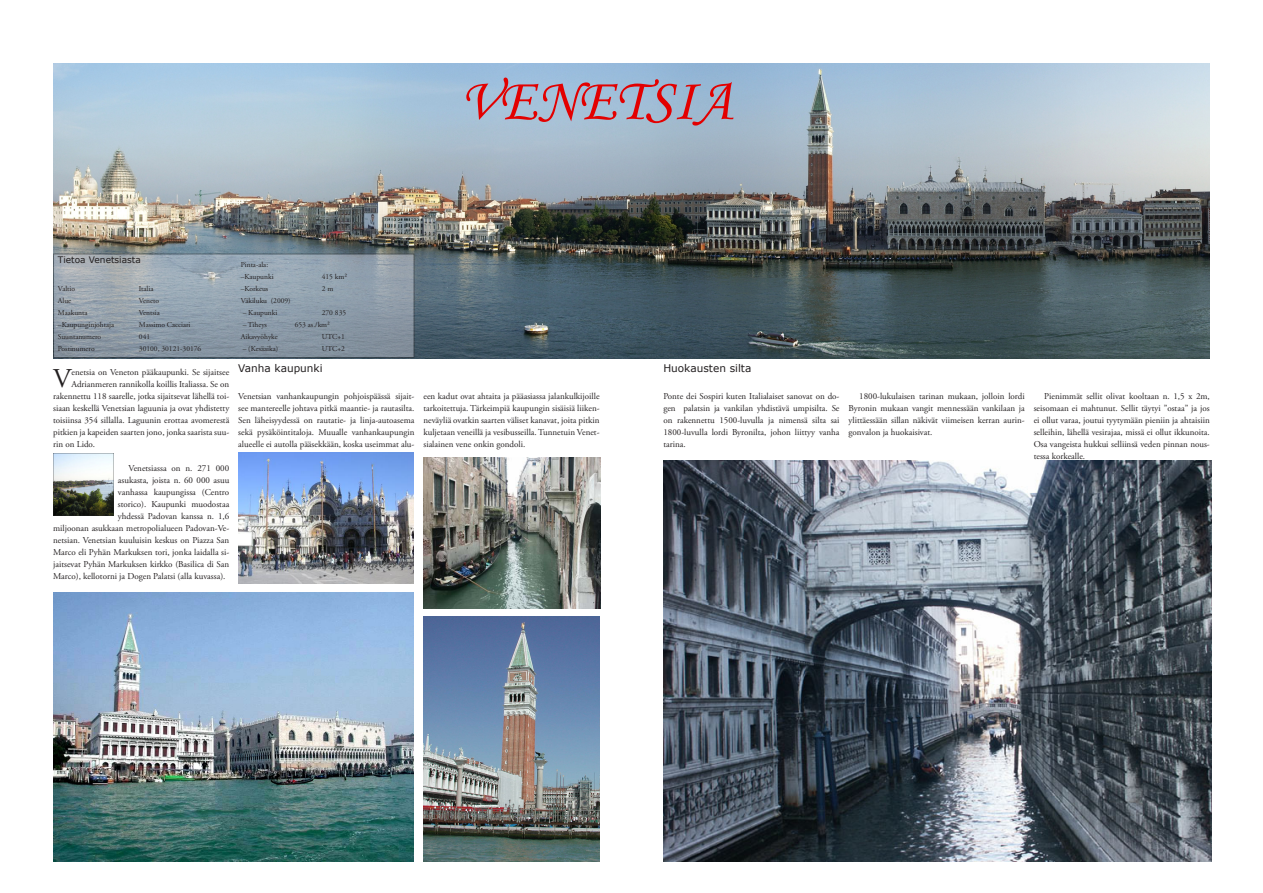
<style>
.page{position:relative;width:1263px;height:893px;background:#fff}
.page>*{position:absolute;margin:0;border:0;box-sizing:border-box;transform-origin:0 0}
.väliotsikko{font:60px "Monotype Corsiva";color:#e30000}
.Anfangi{font:27.08px "Adobe Garamond Pro";color:#231f20}
.väliotsikko-2{font:10.5px "Verdana";color:#231f20}
.leipis_sis{font:9px/12px "Adobe Garamond Pro";color:#231f20;text-align:justify}
.leipis{font:9px/12px "Adobe Garamond Pro";color:#231f20;text-align:justify}
.Anfangi-2{font:9px "Adobe Garamond Pro";color:#231f20}
.väliotsikko-3{font:9px "Verdana";color:#231f20}
.leipis-2{font:7.5px "Adobe Garamond Pro";color:#231f20}
</style>
<div class="page">
<img style="left:53px;top:64px;width:1157px;height:295px">
<svg style="left:55px;top:256px;width:357px;height:100px;background:#92a0ac"></svg>
<div style="left:53px;top:254px;width:361px;height:104px;border:1px solid #231f20"></div>
<img style="left:53px;top:592px;width:361px;height:269px">
<img style="left:423px;top:457px;width:177px;height:151px">
<img style="left:663px;top:461px;width:548px;height:400px">
<img style="left:238px;top:452px;width:175px;height:131px">
<img style="left:53px;top:453px;width:61px;height:63px">
<img style="left:423px;top:616px;width:177px;height:245px">
<p class="väliotsikko" style="left:460px;top:64px;width:274px">VENETSIA</p>
<p class="väliotsikko-3" style="left:58px;top:254px;width:84px">Tietoa Venetsiasta</p>
<p class="leipis-2" style="left:58px;top:284px;width:19px">Valtio</p>
<p class="leipis-2" style="left:139px;top:284px;width:16px">Italia</p>
<p class="leipis-2" style="left:58px;top:296px;width:15px">Alue</p>
<p class="leipis-2" style="left:139px;top:296px;width:22px">Veneto</p>
<p class="leipis-2" style="left:58px;top:308px;width:31px">Maakunta</p>
<p class="leipis-2" style="left:139px;top:308px;width:22px">Ventsia</p>
<p class="leipis-2" style="left:58px;top:320px;width:58px">–Kaupunginjohtaja</p>
<p class="leipis-2" style="left:139px;top:320px;width:53px">Massimo Cacciari</p>
<p class="leipis-2" style="left:58px;top:332px;width:45px">Suuntanumero</p>
<p class="leipis-2" style="left:139px;top:332px;width:13px">041</p>
<p class="leipis-2" style="left:58px;top:344px;width:38px">Postinumero</p>
<p class="leipis-2" style="left:139px;top:344px;width:64px">30100, 30121-30176</p>
<p class="Anfangi" style="left:53px;top:362px;width:20px">V</p>
<p class="Anfangi-2" style="left:72px;top:367px;width:159px">enetsia on Veneton pääkaupunki. Se sijaitsee</p>
<p class="Anfangi-2" style="left:72px;top:379px;width:159px">Adrianmeren rannikolla koillis Italiassa. Se on</p>
<p class="Anfangi-2" style="left:53px;top:391px;width:178px">rakennettu 118 saarelle, jotka sijaitsevat lähellä toi-</p>
<p class="Anfangi-2" style="left:53px;top:403px;width:178px">siaan keskellä Venetsian laguunia ja ovat yhdistetty</p>
<p class="Anfangi-2" style="left:53px;top:415px;width:178px">toisiinsa 354 sillalla. Laguunin erottaa avomerestä</p>
<p class="Anfangi-2" style="left:53px;top:427px;width:178px">pitkien ja kapeiden saarten jono, jonka saarista suu-</p>
<p class="Anfangi-2" style="left:53px;top:439px;width:43px">rin on Lido.</p>
<p class="leipis_sis" style="left:129px;top:462px;width:102px">Venetsiassa on n. 271 000</p>
<p class="leipis_sis" style="left:118px;top:474px;width:113px">asukasta, joista n. 60 000 asuu</p>
<p class="leipis_sis" style="left:118px;top:486px;width:113px">vanhassa kaupungissa (Centro</p>
<p class="leipis_sis" style="left:118px;top:498px;width:113px">storico). Kaupunki muodostaa</p>
<p class="leipis_sis" style="left:118px;top:510px;width:113px">yhdessä Padovan kanssa n. 1,6</p>
<p class="leipis_sis" style="left:53px;top:522px;width:178px">miljoonan asukkaan metropolialueen Padovan-Ve-</p>
<p class="leipis_sis" style="left:53px;top:534px;width:178px">netsian. Venetsian kuuluisin keskus on Piazza San</p>
<p class="leipis_sis" style="left:53px;top:546px;width:178px">Marco eli Pyhän Markuksen tori, jonka laidalla si-</p>
<p class="leipis_sis" style="left:53px;top:558px;width:178px">jaitsevat Pyhän Markuksen kirkko (Basilica di San</p>
<p class="leipis_sis" style="left:53px;top:570px;width:174px">Marco), kellotorni ja Dogen Palatsi (alla kuvassa).</p>
<p class="leipis-2" style="left:241px;top:260px;width:29px">Pinta-ala:</p>
<p class="leipis-2" style="left:241px;top:272px;width:34px">–Kaupunki</p>
<p class="leipis-2" style="left:322px;top:272px;width:27px">415 km²</p>
<p class="leipis-2" style="left:241px;top:284px;width:29px">–Korkeus</p>
<p class="leipis-2" style="left:322px;top:284px;width:13px">2m</p>
<p class="leipis-2" style="left:241px;top:296px;width:51px">Väkiluku (2009)</p>
<p class="leipis-2" style="left:243px;top:308px;width:36px">– Kaupunki</p>
<p class="leipis-2" style="left:322px;top:308px;width:26px">270 835</p>
<p class="leipis-2" style="left:243px;top:320px;width:26px">– Tiheys</p>
<p class="leipis-2" style="left:295px;top:320px;width:37px">653 as./km²</p>
<p class="leipis-2" style="left:241px;top:332px;width:39px">Aikavyöhyke</p>
<p class="leipis-2" style="left:322px;top:332px;width:25px">UTC+1</p>
<p class="leipis-2" style="left:243px;top:344px;width:37px">– (Kesäaika)</p>
<p class="leipis-2" style="left:322px;top:344px;width:25px">UTC+2</p>
<p class="väliotsikko-2" style="left:238px;top:361px;width:86px">Vanha kaupunki</p>
<p class="leipis" style="left:238px;top:390px;width:178px">Venetsian vanhankaupungin pohjoispäässä sijait&shy;see mantereelle johtava pitkä maantie- ja rautasilta.<br>Sen läheisyydessä on rautatie- ja linja-autoasema sekä pysäköintitaloja. Muualle vanhankaupungin alueelle ei autolla pääsekkään, koska useimmat alu-</p>
<p class="leipis" style="left:423px;top:390px;width:178px">een kadut ovat ahtaita ja pääasiassa jalankulkijoille tarkoitettuja. Tärkeimpiä kaupungin sisäisiä liiken&shy;neväyliä ovatkin saarten väliset kanavat, joita pitkin kuljetaan veneillä ja vesibusseilla. Tunnetuin Venet&shy;sialainen vene onkin gondoli.</p>
<p class="väliotsikko-2" style="left:663px;top:361px;width:89px">Huokausten silta</p>
<p class="leipis" style="left:663px;top:390px;width:178px">Ponte dei Sospiri kuten Italialaiset sanovat on do&shy;gen palatsin ja vankilan yhdistävä umpisilta. Se on rakennettu 1500-luvulla ja nimensä silta sai 1800-luvulla lordi Byronilta, johon liittyy vanha tarina.</p>
<p class="leipis_sis" style="left:1034px;top:390px;width:178px;text-indent:11px">Pienimmät sellit olivat kooltaan n. 1,5 x 2m, seisomaan ei mahtunut. Sellit täytyi ”ostaa” ja jos ei ollut varaa, joutui tyytymään pieniin ja ahtaisiin selleihin, lähellä vesirajaa, missä ei ollut ikkunoita.<br>Osa vangeista hukkui selliinsä veden pinnan nous&shy;tessa korkealle.</p>
<p class="leipis_sis" style="left:848px;top:390px;width:178px;text-indent:11px">1800-lukulaisen tarinan mukaan, jolloin lordi Byronin mukaan vangit mennessään vankilaan ja ylittäessään sillan näkivät viimeisen kerran aurin&shy;gonvalon ja huokaisivat.</p>
</div>
